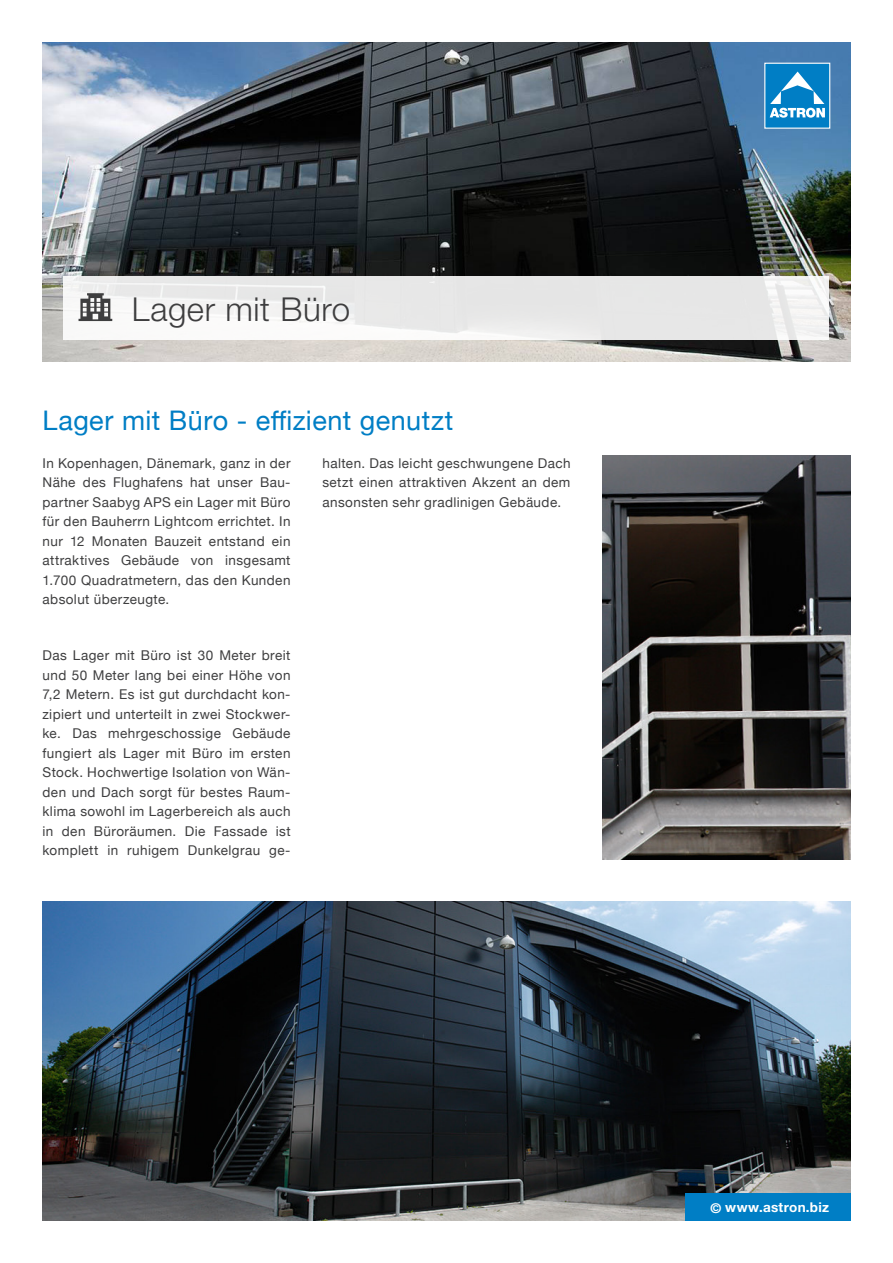
<style>
.page{position:relative;width:893px;height:1263px;background:#fff}
.page>*{position:absolute;margin:0;border:0;box-sizing:border-box;transform-origin:0 0}
.figcaption{font:300 33px "Helvetica Neue";letter-spacing:.015em;color:#3e3e3f}
.subtitle{font:27px "Helvetica Neue";letter-spacing:.015em;color:#007ec5}
.fließtext{font:13.5px/19.5px "Helvetica Neue";letter-spacing:.03em;color:#3e3e3f;text-align:justify}
.copyright{font:700 13.5px "Helvetica Neue LT Pro";letter-spacing:.02em;color:#fff}
</style>
<div class="page">
<img style="left:43px;top:43px;width:807px;height:318px">
<svg style="left:764px;top:62px;width:67px;height:67px;background:#3a9ad1"></svg>
<img style="left:43px;top:901px;width:807px;height:319px">
<div style="left:64px;top:276px;width:765px;height:64px;background:linear-gradient(to bottom,#e6e6e6,#f4f3f3)"></div>
<svg style="left:79px;top:293px;width:33px;height:28px"></svg>
<img style="left:602px;top:455px;width:248px;height:404px">
<div style="left:685px;top:1193px;width:165px;height:27px;background:#007ec5"></div>
<p class="figcaption" style="left:132px;top:289px;width:220px">Lager mit Büro</p>
<p class="subtitle" style="left:43px;top:401px;width:412px">Lager mit Büro - effizient genutzt</p>
<p class="fließtext" style="left:43px;top:454px;width:250px">In Kopenhagen, Dänemark, ganz in der Nähe des Flughafens hat unser Bau&shy;partner Saabyg APS ein Lager mit Büro für den Bauherrn Lightcom errichtet. In nur 12 Monaten Bauzeit entstand ein attraktives Gebäude von insgesamt 1.700 Quadratmetern, das den Kunden absolut überzeugte.</p>
<p class="fließtext" style="left:43px;top:647px;width:250px">Das Lager mit Büro ist 30 Meter breit und 50 Meter lang bei einer Höhe von 7,2 Metern. Es ist gut durchdacht kon&shy;zipiert und unterteilt in zwei Stockwer&shy;ke. Das mehrgeschossige Gebäude fungiert als Lager mit Büro im ersten Stock. Hochwertige Isolation von Wän&shy;den und Dach sorgt für bestes Raum&shy;klima sowohl im Lagerbereich als auch in den Büroräumen. Die Fassade ist komplett in ruhigem Dunkelgrau ge-</p>
<p class="fließtext" style="left:322px;top:454px;width:250px">halten. Das leicht geschwungene Dach setzt einen attraktiven Akzent an dem ansonsten sehr gradlinigen Gebäude.</p>
<p class="copyright" style="left:711px;top:1198px;width:120px">© www.astron.biz</p>
</div>
